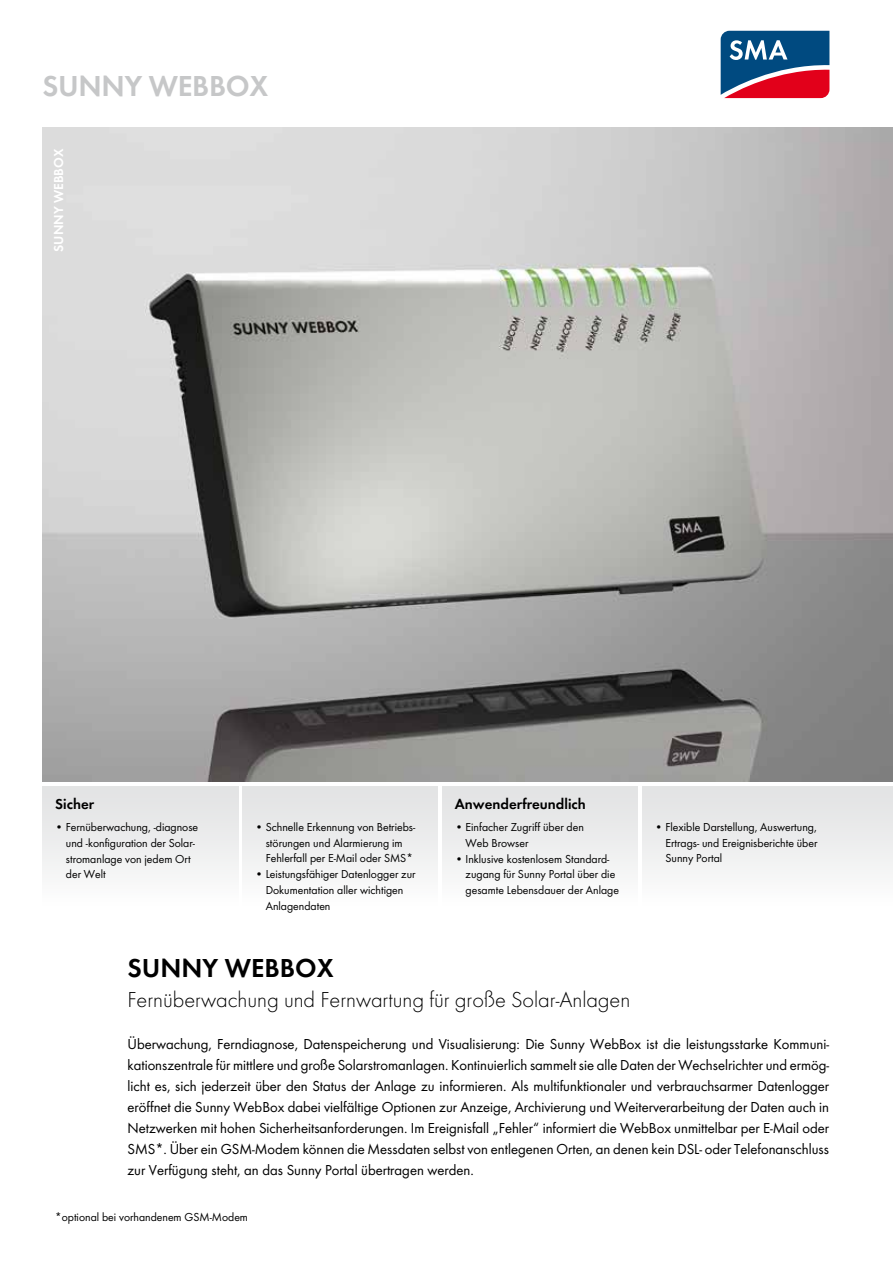
<style>
.page{position:relative;width:893px;height:1263px;background:#fff}
.page>*{position:absolute;margin:0;border:0;box-sizing:border-box;transform-origin:0 0}
.t1{font:600 30px "SMA Futura Global";letter-spacing:-.01em;color:#c6c7c8}
.t2{font:600 27px "SMA Futura Global";color:#000}
.t3{font:22.5px "SMA Futura Global Light";color:#000}
.t4{font:15px/21px "SMA Futura Global";color:#000;text-align:justify}
.t5{font:600 15px "SMA Futura Global";color:#000}
.t6{font:600 13.5px "SMA Futura Global";color:#fff}
.t7{font:12px/15.8px "SMA Futura Global";color:#000}
</style>
<div class="page">
<svg style="left:720px;top:30px;width:110px;height:69px"></svg>
<img style="left:43px;top:128px;width:850px;height:654px">
<div style="left:43px;top:787px;width:195px;height:119px;background:linear-gradient(to bottom,#e0e1e2,#fdfdfd)"></div>
<div style="left:242px;top:787px;width:196px;height:119px;background:linear-gradient(to bottom,#e0e1e2,#fdfdfd)"></div>
<div style="left:442px;top:787px;width:196px;height:119px;background:linear-gradient(to bottom,#e0e1e2,#fdfdfd)"></div>
<div style="left:642px;top:787px;width:251px;height:119px;background:linear-gradient(to bottom,#e0e1e2,#fdfdfd)"></div>
<h1 class="t1" style="left:43px;top:69px;width:205px">Sunny WebBox</h1>
<p class="t6" style="left:51px;top:252px;width:105px;rotate:-90deg">SUNNY WEBBOX</p>
<p class="t5" style="left:55px;top:795px;width:40px">Sicher</p>
<p class="t7" style="left:66px;top:819px;width:134px;text-indent:-11px">• Fernüberwachung, -diagnose und -konfiguration der Solar&shy;stromanlage von jedem Ort der Welt</p>
<p class="t7" style="left:266px;top:819px;width:151px;text-indent:-11px">• Schnelle Erkennung von Betriebs&shy;störungen und Alarmierung im<br>Fehlerfall per E-Mail oder SMS*</p>
<p class="t7" style="left:266px;top:866px;width:151px;text-indent:-11px">• Leistungsfähiger Datenlogger zur<br>Dokumentation aller wichtigen<br>Anlagendaten</p>
<p class="t5" style="left:455px;top:795px;width:132px">Anwenderfreundlich</p>
<p class="t7" style="left:466px;top:819px;width:120px;text-indent:-11px">• Einfacher Zugriff über den<br>Web Browser</p>
<p class="t7" style="left:466px;top:850px;width:155px;text-indent:-11px">• Inklusive kostenlosem Standard&shy;zugang für Sunny Portal über die gesamte Lebensdauer der Anlage</p>
<p class="t7" style="left:665px;top:819px;width:153px;text-align:justify;text-indent:-11px">• Flexible Darstellung, Auswertung, Ertrags- und Ereignisberichte über Sunny Portal</p>
<h2 class="t2" style="left:128px;top:952px;width:208px">Sunny WEBBOX</h2>
<h3 class="t3" style="left:128px;top:986px;width:504px">Fernüberwachung und Fernwartung für große Solar-Anlagen</h3>
<p class="t4" style="left:127px;top:1033px;width:703px">Überwachung, Ferndiagnose, Datenspeicherung und Visualisierung: Die Sunny WebBox ist die leistungsstarke Kommuni&shy;kationszentrale für mittlere und große Solarstromanlagen. Kontinuierlich sammelt sie alle Daten der Wechselrichter und ermög&shy;licht es, sich jederzeit über den Status der Anlage zu informieren. Als multifunktionaler und verbrauchsarmer Datenlogger eröffnet die Sunny WebBox dabei vielfältige Optionen zur Anzeige, Archivierung und Weiterverarbeitung der Daten auch in Netzwerken mit hohen Sicherheitsanforderungen. Im Ereignisfall „Fehler“ informiert die WebBox unmittelbar per E-Mail oder SMS*. Über ein GSM-Modem können die Messdaten selbst von entlegenen Orten, an denen kein DSL- oder Telefonanschluss zur Verfügung steht, an das Sunny Portal übertragen werden.</p>
<p class="t7" style="left:55px;top:1209px;width:194px">*optional bei vorhandenem GSM-Modem</p>
</div>
